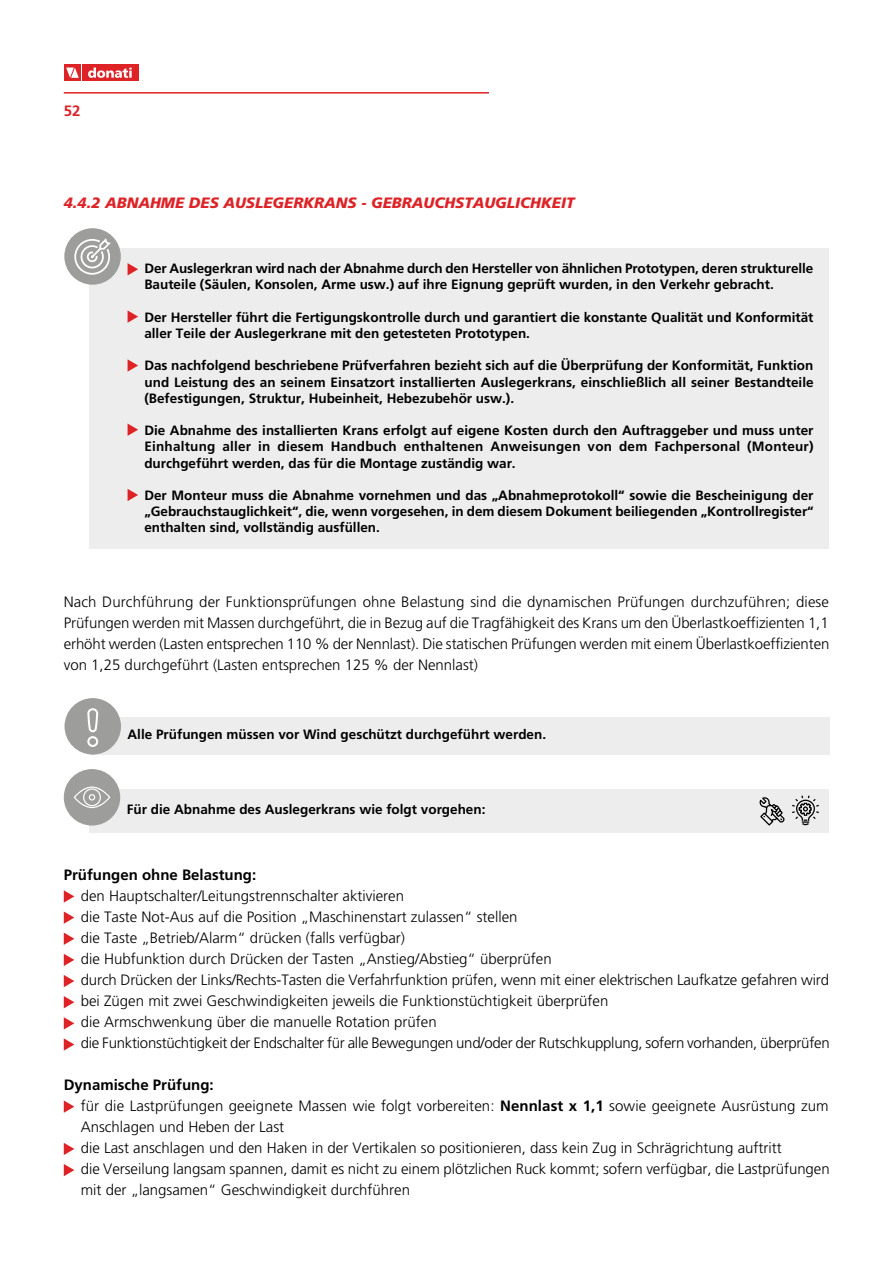
<style>
.page{position:relative;width:893px;height:1263px;background:#fff}
.page>*{position:absolute;margin:0;border:0;box-sizing:border-box;transform-origin:0 0}
.t1{font:300 15px/21px "Frutiger LT Std";color:#000}
.t2{font:italic 900 15px "Frutiger LT Std";color:#de2327}
.t3{font:700 15px "Frutiger LT Std";color:#000}
.t4{font:700 15px "Frutiger LT Std";color:#de2327}
.t5{font:700 13.5px/16.2px "Frutiger LT Std";color:#000;text-align:justify}
.s1{font-weight:700}
</style>
<div class="page">
<div style="left:82px;top:65px;width:56px;height:16px;background:#de2327"></div>
<div style="left:64px;top:65px;width:16px;height:16px;background:#de2327"></div>
<svg style="left:88px;top:68px;width:44px;height:10px"></svg>
<svg style="left:66px;top:68px;width:13px;height:10px"></svg>
<hr style="left:64px;top:92px;width:425px;height:2px;background:#de2327">
<div style="left:90px;top:248px;width:739px;height:301px;background:#ededed"></div>
<div style="left:64px;top:228px;width:57px;height:57px;background:#9d9d9c;border-radius:50%"></div>
<svg style="left:74px;top:238px;width:37px;height:37px"></svg>
<svg style="left:128px;top:263px;width:10px;height:12px"></svg>
<svg style="left:128px;top:310px;width:10px;height:13px"></svg>
<svg style="left:128px;top:359px;width:10px;height:13px"></svg>
<svg style="left:128px;top:424px;width:10px;height:12px"></svg>
<svg style="left:128px;top:489px;width:10px;height:12px"></svg>
<div style="left:89px;top:789px;width:739px;height:43px;background:#ededed"></div>
<div style="left:64px;top:769px;width:56px;height:56px;background:#9d9d9c;border-radius:50%"></div>
<svg style="left:74px;top:786px;width:36px;height:22px"></svg>
<svg style="left:759px;top:797px;width:25px;height:29px"></svg>
<svg style="left:792px;top:795px;width:27px;height:31px"></svg>
<div style="left:90px;top:717px;width:739px;height:37px;background:#ededed"></div>
<div style="left:65px;top:698px;width:56px;height:56px;background:#9d9d9c;border-radius:50%"></div>
<svg style="left:87px;top:708px;width:12px;height:39px"></svg>
<svg style="left:64px;top:890px;width:10px;height:13px"></svg>
<svg style="left:64px;top:1100px;width:10px;height:13px"></svg>
<svg style="left:64px;top:911px;width:10px;height:13px"></svg>
<svg style="left:64px;top:932px;width:10px;height:13px"></svg>
<svg style="left:64px;top:1143px;width:10px;height:12px"></svg>
<svg style="left:64px;top:954px;width:10px;height:12px"></svg>
<svg style="left:64px;top:1164px;width:10px;height:12px"></svg>
<svg style="left:64px;top:996px;width:10px;height:12px"></svg>
<svg style="left:64px;top:975px;width:10px;height:12px"></svg>
<svg style="left:64px;top:1017px;width:10px;height:12px"></svg>
<svg style="left:64px;top:1038px;width:10px;height:13px"></svg>
<p class="t4" style="left:64px;top:102px;width:18px">52</p>
<p class="t2" style="left:64px;top:194px;width:512px">4.4.2 ABNAHME DES AUSLEGERKRANS - GEBRAUCHSTAUGLICHKEIT</p>
<p class="t5" style="left:144px;top:260px;width:670px">Der Auslegerkran wird nach der Abnahme durch den Hersteller von ähnlichen Prototypen, deren strukturelle<br>Bauteile (Säulen, Konsolen, Arme usw.) auf ihre Eignung geprüft wurden, in den Verkehr gebracht.</p>
<p class="t5" style="left:144px;top:309px;width:670px">Der Hersteller führt die Fertigungskontrolle durch und garantiert die konstante Qualität und Konformität aller Teile der Auslegerkrane mit den getesteten Prototypen.</p>
<p class="t5" style="left:144px;top:358px;width:671px">Das nachfolgend beschriebene Prüfverfahren bezieht sich auf die Überprüfung der Konformität, Funktion und Leistung des an seinem Einsatzort installierten Auslegerkrans, einschließlich all seiner Bestandteile (Befestigungen, Struktur, Hubeinheit, Hebezubehör usw.).</p>
<p class="t5" style="left:144px;top:422px;width:671px">Die Abnahme des installierten Krans erfolgt auf eigene Kosten durch den Auftraggeber und muss unter Einhaltung aller in diesem Handbuch enthaltenen Anweisungen von dem Fachpersonal (Monteur) durchgeführt werden, das für die Montage zuständig war.</p>
<p class="t5" style="left:144px;top:487px;width:671px">Der Monteur muss die Abnahme vornehmen und das „Abnahmeprotokoll“ sowie die Bescheinigung der „Gebrauchstauglichkeit“, die, wenn vorgesehen, in dem diesem Dokument beiliegenden „Kontrollregister“ enthalten sind, vollständig ausfüllen.</p>
<p class="t1" style="left:64px;top:592px;width:767px;text-align:justify">Nach Durchführung der Funktionsprüfungen ohne Belastung sind die dynamischen Prüfungen durchzuführen; diese Prüfungen werden mit Massen durchgeführt, die in Bezug auf die Tragfähigkeit des Krans um den Überlastkoeffizienten 1,1 erhöht werden (Lasten entsprechen 110 % der Nennlast). Die statischen Prüfungen werden mit einem Überlastkoeffizienten von 1,25 durchgeführt (Lasten entsprechen 125 % der Nennlast)</p>
<p class="t5" style="left:128px;top:727px;width:420px">Alle Prüfungen müssen vor Wind geschützt durchgeführt werden.</p>
<p class="t5" style="left:127px;top:801px;width:360px">Für die Abnahme des Auslegerkrans wie folgt vorgehen:</p>
<p class="t3" style="left:64px;top:866px;width:194px">Prüfungen ohne Belastung:</p>
<p class="t1" style="left:81px;top:886px;width:750px">den Hauptschalter/Leitungstrennschalter aktivieren<br>die Taste Not-Aus auf die Position „Maschinenstart zulassen“ stellen<br>die Taste „Betrieb/Alarm“ drücken (falls verfügbar)<br>die Hubfunktion durch Drücken der Tasten „Anstieg/Abstieg“ überprüfen<br>durch Drücken der Links/Rechts-Tasten die Verfahrfunktion prüfen, wenn mit einer elektrischen Laufkatze gefahren wird bei Zügen mit zwei Geschwindigkeiten jeweils die Funktionstüchtigkeit überprüfen<br>die Armschwenkung über die manuelle Rotation prüfen<br>die Funktionstüchtigkeit der Endschalter für alle Bewegungen und/oder der Rutschkupplung, sofern vorhanden, überprüfen</p>
<p class="t1" style="left:81px;top:1075px;width:750px;text-indent:-17px"><span class="s1">Dynamische Prüfung:<br></span>für die Lastprüfungen geeignete Massen wie folgt vorbereiten: <span class="s1">Nennlast x 1,1</span> sowie geeignete Ausrüstung zum Anschlagen und Heben der Last<br>die Last anschlagen und den Haken in der Vertikalen so positionieren, dass kein Zug in Schrägrichtung auftritt<br>die Verseilung langsam spannen, damit es nicht zu einem plötzlichen Ruck kommt; sofern verfügbar, die Lastprüfungen mit der „langsamen“ Geschwindigkeit durchführen</p>
</div>
